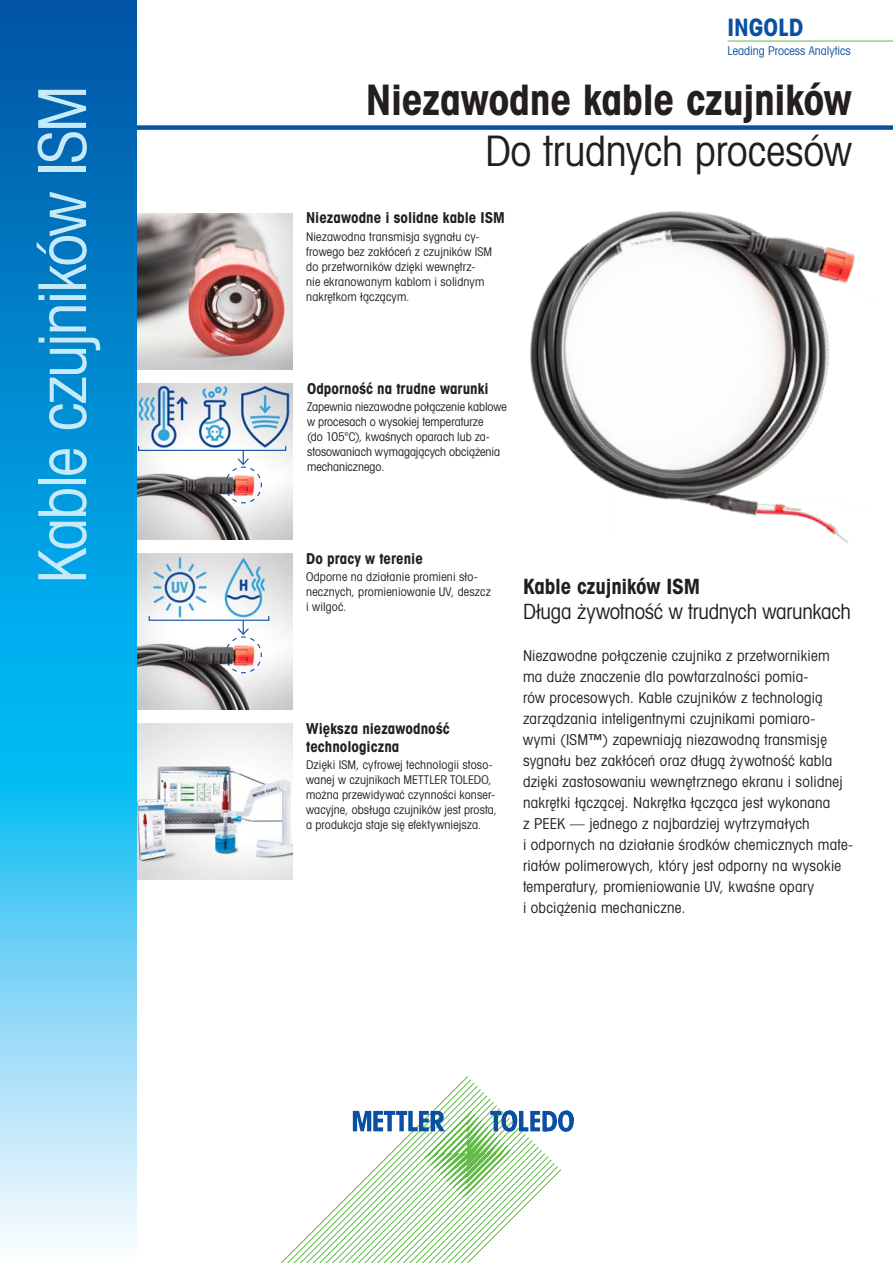
<style>
.page{position:relative;width:893px;height:1263px;background:#fff}
.page>*{position:absolute;margin:0;border:0;box-sizing:border-box;transform-origin:0 0}
.t1{font:66px "Avant Gardefor MT Bk";letter-spacing:-.035em;color:#c6eafa}
.t2{font:42px "Avant Gardefor MT Bd";letter-spacing:-.015em;color:#231f20}
.t3{font:42px "Avant Gardefor MT Bk";letter-spacing:-.005em;color:#231f20}
.t4{font:24px "Avant Gardefor MT Bd";color:#0a4fa2}
.t5{font:21px "Avant Gardefor MT Bk";letter-spacing:-.015em;color:#231f20}
.t6{font:21px "Avant Gardefor MT Bd";letter-spacing:-.01em;color:#231f20}
.t7{font:15px/21px "Avant Gardefor MT Bk";letter-spacing:.015em;color:#231f20}
.t8{font:15px/18px "Avant Gardefor MT Bd";letter-spacing:.005em;color:#231f20}
.t9{font:12px/15px "Avant Gardefor MT Bk";letter-spacing:.01em;color:#231f20}
.t10{font:12px "Avant Gardefor MT Bk";color:#0a4fa2}
</style>
<div class="page">
<hr style="left:727px;top:41px;width:166px;height:1px;background:#60bb46">
<img style="left:136px;top:723px;width:157px;height:157px">
<img style="left:136px;top:553px;width:157px;height:156px">
<img style="left:136px;top:383px;width:157px;height:156px">
<img style="left:136px;top:213px;width:157px;height:156px">
<img style="left:530px;top:211px;width:325px;height:333px">
<div style="left:111px;top:125px;width:782px;height:5px;background:#0a4fa2"></div>
<svg style="left:0;top:0;width:136px;height:1241px"></svg>
<svg style="left:280px;top:1076px;width:253px;height:187px"></svg>
<svg style="left:353px;top:1110px;width:221px;height:88px"></svg>
<div style="left:138px;top:445px;width:148px;height:6px;border:1px solid #0a4fa2"></div>
<svg style="left:224px;top:451px;width:38px;height:53px"></svg>
<div style="left:149px;top:615px;width:120px;height:6px;border:1px solid #0a4fa2"></div>
<svg style="left:224px;top:621px;width:38px;height:53px"></svg>
<h1 class="t1" style="left:22px;top:584px;width:500px;rotate:-90deg">Kable czujników ISM</h1>
<h3 class="t4" style="left:727px;top:12px;width:77px">INGOLD</h3>
<p class="t10" style="left:727px;top:43px;width:125px">Leading Process Analytics</p>
<h2 class="t2" style="left:366px;top:73px;width:487px">Niezawodne kable czujników</h2>
<h2 class="t3" style="left:485px;top:125px;width:368px">Do trudnych procesów</h2>
<p class="t8" style="left:306px;top:209px;width:200px">Niezawodne i solidne kable ISM</p>
<p class="t9" style="left:306px;top:229px;width:188px">Niezawodna transmisja sygnału cy&shy;frowego bez zakłóceń z czujników ISM do przetworników dzięki wewnętrz&shy;nie ekranowanym kablom i solidnym nakrętkom łączącym.</p>
<p class="t8" style="left:307px;top:379px;width:183px">Odporność na trudne warunki</p>
<p class="t9" style="left:307px;top:399px;width:201px">Zapewnia niezawodne połączenie kablowe w procesach o wysokiej temperaturze<br>(do 105°C), kwaśnych oparach lub za&shy;stosowaniach wymagających obciążenia mechanicznego.</p>
<p class="t8" style="left:306px;top:549px;width:118px">Do pracy w terenie</p>
<p class="t9" style="left:306px;top:569px;width:186px">Odporne na działanie promieni sło&shy;necznych, promieniowanie UV, deszcz i wilgoć.</p>
<p class="t8" style="left:306px;top:719px;width:145px">Większa niezawodność technologiczna</p>
<p class="t9" style="left:306px;top:757px;width:192px">Dzięki ISM, cyfrowej technologii stoso&shy;wanej w czujnikach METTLER TOLEDO, można przewidywać czynności konser&shy;wacyjne, obsługa czujników jest prosta, a produkcja staje się efektywniejsza.</p>
<h3 class="t6" style="left:523px;top:572px;width:178px">Kable czujników ISM</h3>
<h3 class="t5" style="left:523px;top:598px;width:330px">Długa żywotność w trudnych warunkach</h3>
<p class="t7" style="left:523px;top:645px;width:332px">Niezawodne połączenie czujnika z przetwornikiem<br>ma duże znaczenie dla powtarzalności pomia-<br>rów procesowych. Kable czujników z technologią zarządzania inteligentnymi czujnikami pomiaro-<br>wymi (ISM™) zapewniają niezawodną transmisję sygnału bez zakłóceń oraz długą żywotność kabla dzięki zastosowaniu wewnętrznego ekranu i solidnej nakrętki łączącej. Nakrętka łącząca jest wykonana<br>z PEEK — jednego z najbardziej wytrzymałych<br>i odpornych na działanie środków chemicznych mate&shy;riałów polimerowych, który jest odporny na wysokie temperatury, promieniowanie UV, kwaśne opary<br>i obciążenia mechaniczne.</p>
</div>
